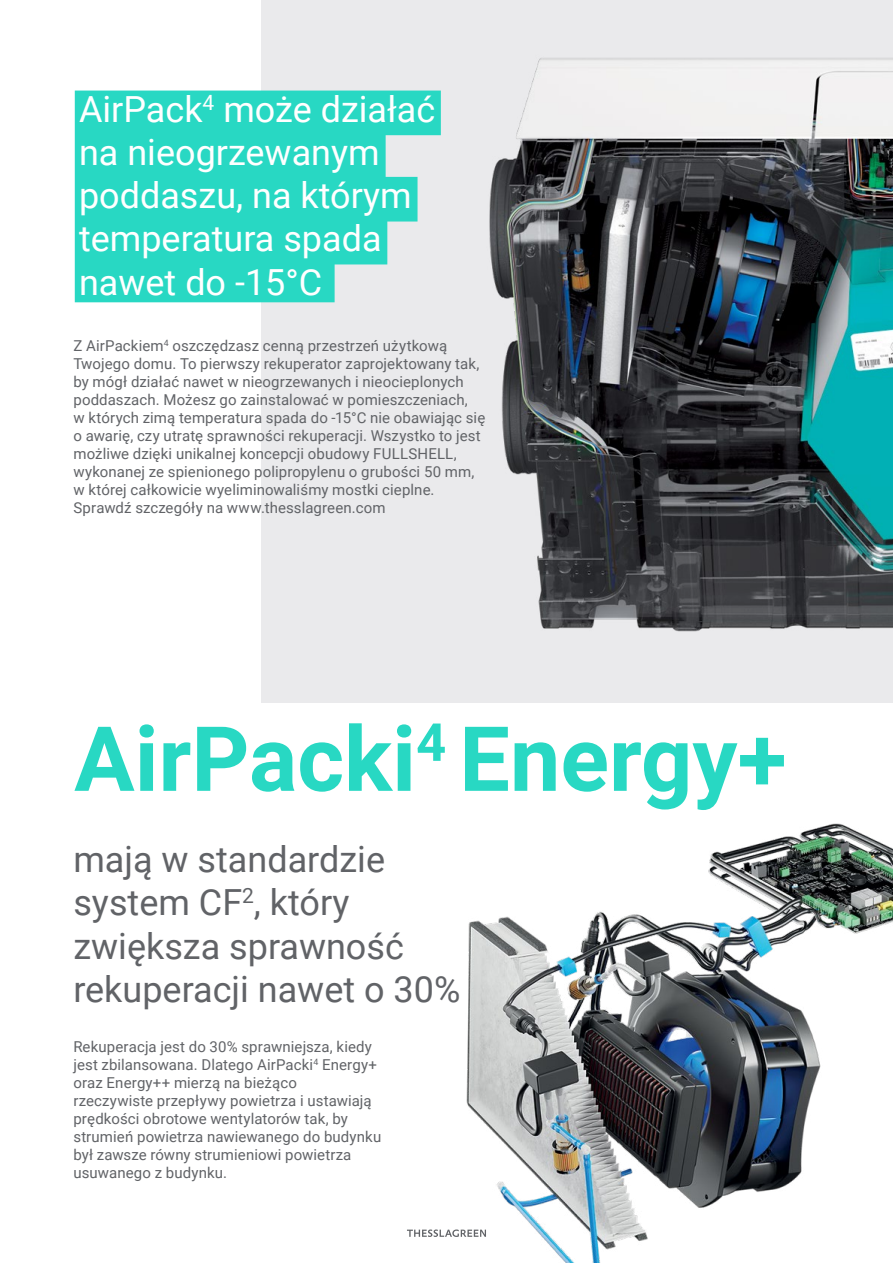
<style>
.page{position:relative;width:893px;height:1263px;background:#fff}
.page>*{position:absolute;margin:0;border:0;box-sizing:border-box;transform-origin:0 0}
.t1{font:700 90px "Roboto";color:#28d8c3}
.t2{font:36px/43.2px "Roboto";color:#fff}
.t3{font:36px/43.2px "Roboto";color:#616367}
.t4{font:15px/18px "Roboto";letter-spacing:.005em;color:#616367}
</style>
<div class="page">
<div style="left:262px;top:0;width:631px;height:703px;background:#eaeaec"></div>
<div style="left:75px;top:91px;width:303px;height:211px;background:#28d8c3"></div>
<img style="left:466px;top:823px;width:427px;height:440px">
<img style="left:378px;top:58px;width:515px;height:574px">
<svg style="left:407px;top:1229px;width:79px;height:8px"></svg>
<h2 class="t2" style="left:79px;top:86px;width:358px">AirPack<sup>4</sup> może działać na nieogrzewanym poddaszu, na którym temperatura spada nawet do -15°C</h2>
<p class="t4" style="left:73px;top:337px;width:413px">Z AirPackiem<sup>4</sup> oszczędzasz cenną przestrzeń użytkową Twojego domu. To pierwszy rekuperator zaprojektowany tak, by mógł działać nawet w nieogrzewanych i nieocieplonych poddaszach. Możesz go zainstalować w pomieszczeniach,<br>w których zimą temperatura spada do -15°C nie obawiając się o awarię, czy utratę sprawności rekuperacji. Wszystko to jest możliwe dzięki unikalnej koncepcji obudowy FULLSHELL, wykonanej ze spienionego polipropylenu o grubości 50 mm, w której całkowicie wyeliminowaliśmy mostki cieplne.<br>Sprawdź szczegóły na www.thesslagreen.com</p>
<h1 class="t1" style="left:74px;top:696px;width:714px">AirPacki<sup>4</sup> Energy+</h1>
<h2 class="t3" style="left:73px;top:836px;width:388px">mają w standardzie system CF<sup>2</sup>, który zwiększa sprawność rekuperacji nawet o 30%</h2>
<p class="t4" style="left:73px;top:1037px;width:309px">Rekuperacja jest do 30% sprawniejsza, kiedy jest zbilansowana. Dlatego AirPacki<sup>4</sup> Energy+ oraz Energy++ mierzą na bieżąco<br>rzeczywiste przepływy powietrza i ustawiają prędkości obrotowe wentylatorów tak, by strumień powietrza nawiewanego do budynku był zawsze równy strumieniowi powietrza usuwanego z budynku.</p>
</div>
